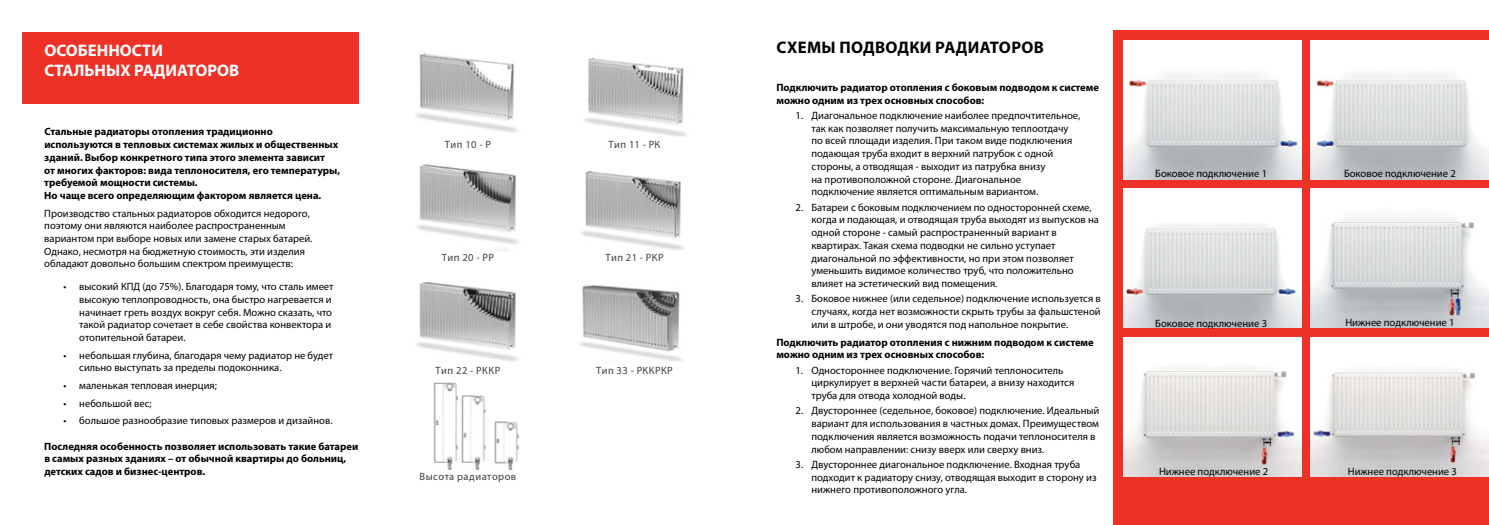
<style>
.page{position:relative;width:1489px;height:525px;background:#fff}
.page>*{position:absolute;margin:0;border:0;box-sizing:border-box;transform-origin:0 0}
.t1{font:700 16.75px/20.1px "Myriad Pro";color:#fff}
.t2{font:700 16.75px "Myriad Pro";letter-spacing:.02em;color:#000}
.t3{font:10.62px/12.8px "Myriad Pro";color:#000}
.t4{font:700 10.62px/12.6px "Myriad Pro";color:#000}
.t5{font:10.62px "Myriad Pro";letter-spacing:.04em;color:#414042}
</style>
<div class="page">
<div style="left:1113px;top:30px;width:375px;height:494px;background:#ee3127"></div>
<img style="left:1310px;top:189px;width:178px;height:138px">
<img style="left:1123px;top:189px;width:178px;height:138px">
<img style="left:1123px;top:40px;width:178px;height:139px">
<img style="left:1123px;top:337px;width:178px;height:139px">
<img style="left:1310px;top:337px;width:178px;height:139px">
<img style="left:1310px;top:40px;width:178px;height:139px">
<div style="left:23px;top:32px;width:336px;height:72px;background:#ee3127"></div>
<img style="left:415px;top:53px;width:103px;height:79px">
<img style="left:584px;top:58px;width:103px;height:79px">
<img style="left:416px;top:164px;width:103px;height:87px">
<img style="left:581px;top:171px;width:103px;height:79px">
<img style="left:416px;top:282px;width:102px;height:79px">
<img style="left:579px;top:285px;width:104px;height:77px">
<img style="left:433px;top:382px;width:86px;height:88px">
<h1 class="t1" style="left:44px;top:39px;width:196px">ОСОБЕННОСТИ<br>СТАЛЬНЫХ РАДИАТОРОВ</h1>
<p class="t4" style="left:44px;top:125px;width:297px">Стальные радиаторы отопления традиционно используются в тепловых системах жилых и общественных зданий. Выбор конкретного типа этого элемента зависит<br>от многих факторов: вида теплоносителя, его температуры, требуемой мощности системы.<br>Но чаще всего определяющим фактором является цена.</p>
<p class="t3" style="left:44px;top:206px;width:270px">Производство стальных радиаторов обходится недорого, поэтому они являются наиболее распространенным вариантом при выборе новых или замене старых батарей.<br>Однако, несмотря на бюджетную стоимость, эти изделия обладают довольно большим спектром преимуществ:</p>
<p class="t3" style="left:79px;top:280px;width:256px;text-indent:-16px">• высокий КПД (до 75%). Благодаря тому, что сталь имеет высокую теплопроводность, она быстро нагревается и начинает греть воздух вокруг себя. Можно сказать, что такой радиатор сочетает в себе свойства конвектора и отопительной батареи.</p>
<p class="t3" style="left:79px;top:348px;width:255px;text-indent:-16px">• небольшая глубина, благодаря чему радиатор не будет сильно выступать за пределы подоконника.</p>
<p class="t3" style="left:63px;top:378px;width:155px">• маленькая тепловая инерция;</p>
<p class="t3" style="left:63px;top:396px;width:90px">• небольшой вес;</p>
<p class="t3" style="left:63px;top:414px;width:270px">• большое разнообразие типовых размеров и дизайнов.</p>
<p class="t4" style="left:44px;top:439px;width:315px">Последняя особенность позволяет использовать такие батареи в самых разных зданиях – от обычной квартиры до больниц, детских садов и бизнес-центров.</p>
<p class="t5" style="left:445px;top:138px;width:47px">Тип10-Р</p>
<p class="t5" style="left:442px;top:251px;width:54px">Тип 20 - РР</p>
<p class="t5" style="left:435px;top:364px;width:66px">Тип 22 - РККР</p>
<p class="t5" style="left:419px;top:469px;width:98px">Высота радиаторов</p>
<p class="t5" style="left:608px;top:138px;width:53px">Тип 11 - РК</p>
<p class="t5" style="left:605px;top:251px;width:60px">Тип 21 - РКР</p>
<p class="t5" style="left:596px;top:364px;width:78px">Тип 33 - РККРКР</p>
<h1 class="t2" style="left:776px;top:36px;width:269px">СХЕМЫ ПОДВОДКИ РАДИАТОРОВ</h1>
<p class="t4" style="left:776px;top:81px;width:324px">Подключить радиатор отопления с боковым подводом к системе можно одним из трех основных способов:</p>
<p class="t3" style="left:811px;top:109px;width:270px;text-indent:-16px">1. Диагональное подключение наиболее предпочтительное, так как позволяет получить максимальную теплоотдачу по всей площади изделия. При таком виде подключения подающая труба входит в верхний патрубок с одной стороны, а отводящая - выходит из патрубка внизу<br>на противоположной стороне. Диагональное подключение является оптимальным вариантом.</p>
<p class="t3" style="left:811px;top:200px;width:289px;text-indent:-16px">2. Батареи с боковым подключением по односторонней схеме, когда и подающая, и отводящая труба выходят из выпусков на одной стороне - самый распространенный вариант в квартирах. Такая схема подводки не сильно уступает диагональной по эффективности, но при этом позволяет уменьшить видимое количество труб, что положительно влияет на эстетический вид помещения.</p>
<p class="t3" style="left:811px;top:292px;width:291px;text-align:justify;text-indent:-16px">3. Боковое нижнее (или седельное) подключение используется в случаях, когда нет возможности скрыть трубы за фальшстеной или в штробе, и они уводятся под напольное покрытие.</p>
<p class="t4" style="left:776px;top:335px;width:319px">Подключить радиатор отопления с нижним подводом к системе можно одним из трех основных способов:</p>
<p class="t3" style="left:811px;top:363px;width:264px;text-indent:-16px">1. Одностороннее подключение. Горячий теплоноситель циркулирует в верхней части батареи, а внизу находится труба для отвода холодной воды.</p>
<p class="t3" style="left:811px;top:404px;width:289px;text-indent:-16px">2. Двустороннее (седельное, боковое) подключение. Идеальный вариант для использования в частных домах. Преимуществом подключения является возможность подачи теплоносителя в любом направлении: снизу вверх или сверху вниз.</p>
<p class="t3" style="left:811px;top:457px;width:286px;text-indent:-16px">3. Двустороннее диагональное подключение. Входная труба подходит к радиатору снизу, отводящая выходит в сторону из нижнего противоположного угла.</p>
<p class="t3" style="left:1155px;top:167px;width:113px">Боковое подключение 1</p>
<p class="t3" style="left:1155px;top:316px;width:113px">Боковое подключение 3</p>
<p class="t3" style="left:1343px;top:167px;width:113px">Боковое подключение 2</p>
<p class="t3" style="left:1345px;top:315px;width:111px">Нижнее подключение 1</p>
<p class="t3" style="left:1158px;top:464px;width:111px">Нижнее подключение 2</p>
<p class="t3" style="left:1347px;top:464px;width:111px">Нижнее подключение 3</p>
</div>
